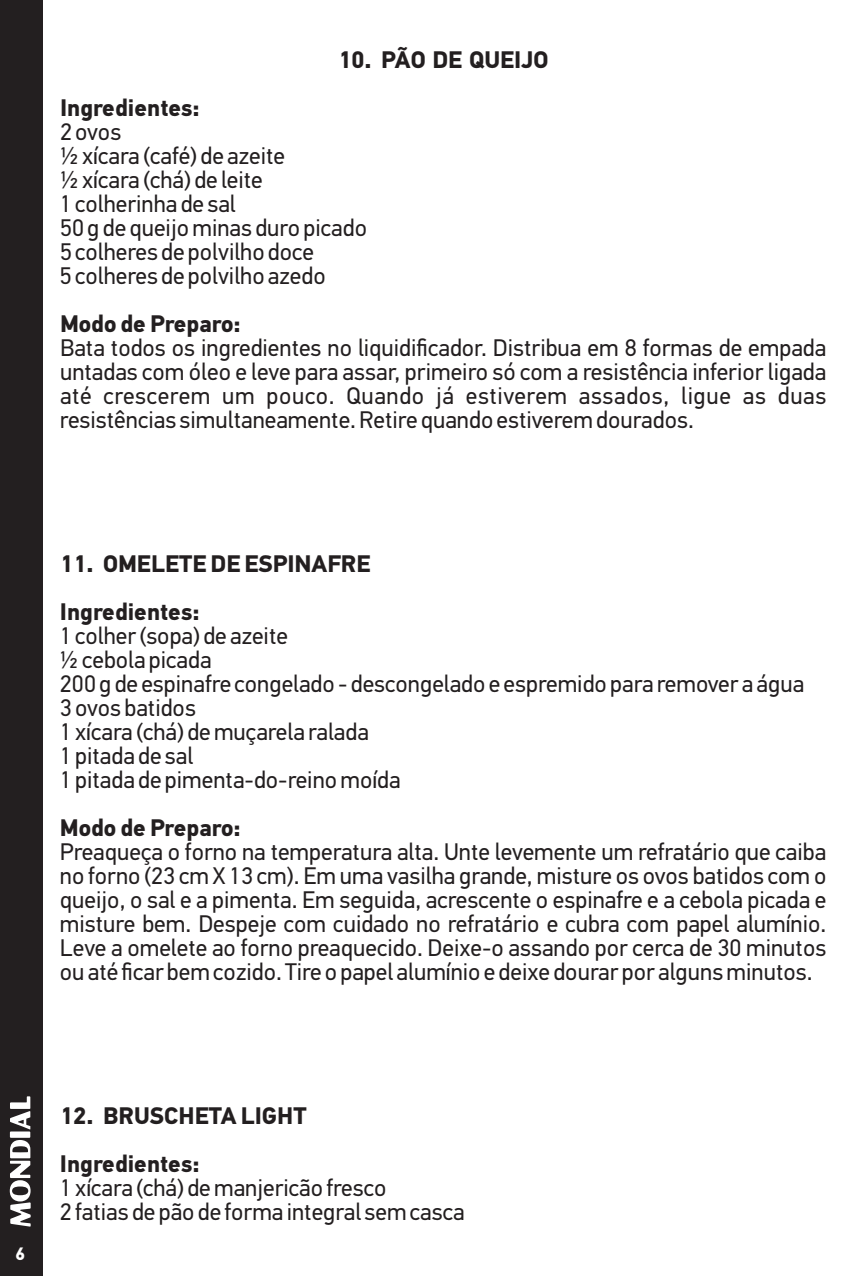
<style>
.page{position:relative;width:851px;height:1276px;background:#fff}
.page>*{position:absolute;margin:0;border:0;box-sizing:border-box;transform-origin:0 0}
.t1{font:24px/24px "PF Din Text Pro";color:#231f20}
.t2{font:700 24px "PF Din Text Pro";color:#231f20}
.t3{font:700 18px "PF Din Text Pro";color:#fff}
</style>
<div class="page">
<div style="left:1px;top:0;width:42px;height:1276px;background:#231f20"></div>
<svg style="left:10px;top:1096px;width:21px;height:130px"></svg>
<p class="t2" style="left:338px;top:50px;width:212px">10. PÃO DE QUEIJO</p>
<p class="t2" style="left:60px;top:98px;width:141px">Ingredientes:</p>
<p class="t1" style="left:60px;top:122px;width:226px">2 ovos<br>½ xícara (café) de azeite ½ xícara (chá) de leite</p>
<p class="t1" style="left:60px;top:218px;width:308px">50 g de queijo minas duro picado<br>5 colheres de polvilho doce</p>
<p class="t1" style="left:60px;top:194px;width:177px">1 colherinha de sal</p>
<p class="t1" style="left:60px;top:266px;width:267px">5 colheres de polvilho azedo</p>
<p class="t2" style="left:60px;top:314px;width:182px">Modo de Preparo:</p>
<p class="t1" style="left:60px;top:338px;width:767px;text-align:justify">Bata todos os ingredientes no liquidificador. Distribua em 8 formas de empada untadas com óleo e leve para assar, primeiro só com a resistência inferior ligada até crescerem um pouco. Quando já estiverem assados, ligue as duas resistências simultaneamente. Retire quando estiverem dourados.</p>
<p class="t2" style="left:60px;top:554px;width:312px">11. OMELETE DE ESPINAFRE</p>
<p class="t2" style="left:60px;top:602px;width:141px">Ingredientes:</p>
<p class="t1" style="left:60px;top:626px;width:229px">1 colher (sopa) de azeite</p>
<p class="t1" style="left:60px;top:650px;width:153px">½ cebola picada</p>
<p class="t1" style="left:60px;top:674px;width:745px">200 g de espinafre congelado - descongelado e espremido para remover a água<br>3 ovos batidos</p>
<p class="t1" style="left:60px;top:722px;width:310px">1 xícara (chá) de muçarela ralada</p>
<p class="t1" style="left:60px;top:746px;width:135px">1 pitada de sal</p>
<p class="t1" style="left:60px;top:770px;width:342px">1 pitada de pimenta-do-reino moída</p>
<p class="t2" style="left:60px;top:818px;width:182px">Modo de Preparo:</p>
<p class="t1" style="left:60px;top:842px;width:767px;text-align:justify">Preaqueça o forno na temperatura alta. Unte levemente um refratário que caiba no forno (23 cm X 13 cm). Em uma vasilha grande, misture os ovos batidos com o queijo, o sal e a pimenta. Em seguida, acrescente o espinafre e a cebola picada e misture bem. Despeje com cuidado no refratário e cubra com papel alumínio.<br>Leve a omelete ao forno preaquecido. Deixe-o assando por cerca de 30 minutos ou até ficar bem cozido. Tire o papel alumínio e deixe dourar por alguns minutos.</p>
<p class="t3" style="left:15px;top:1246px;width:11px">6</p>
<p class="t2" style="left:60px;top:1106px;width:248px">12. BRUSCHETA LIGHT</p>
<p class="t2" style="left:60px;top:1154px;width:141px">Ingredientes:</p>
<p class="t1" style="left:60px;top:1178px;width:328px">1 xícara (chá) de manjericão fresco</p>
<p class="t1" style="left:60px;top:1202px;width:406px">2 fatias de pão de forma integral sem casca</p>
</div>
